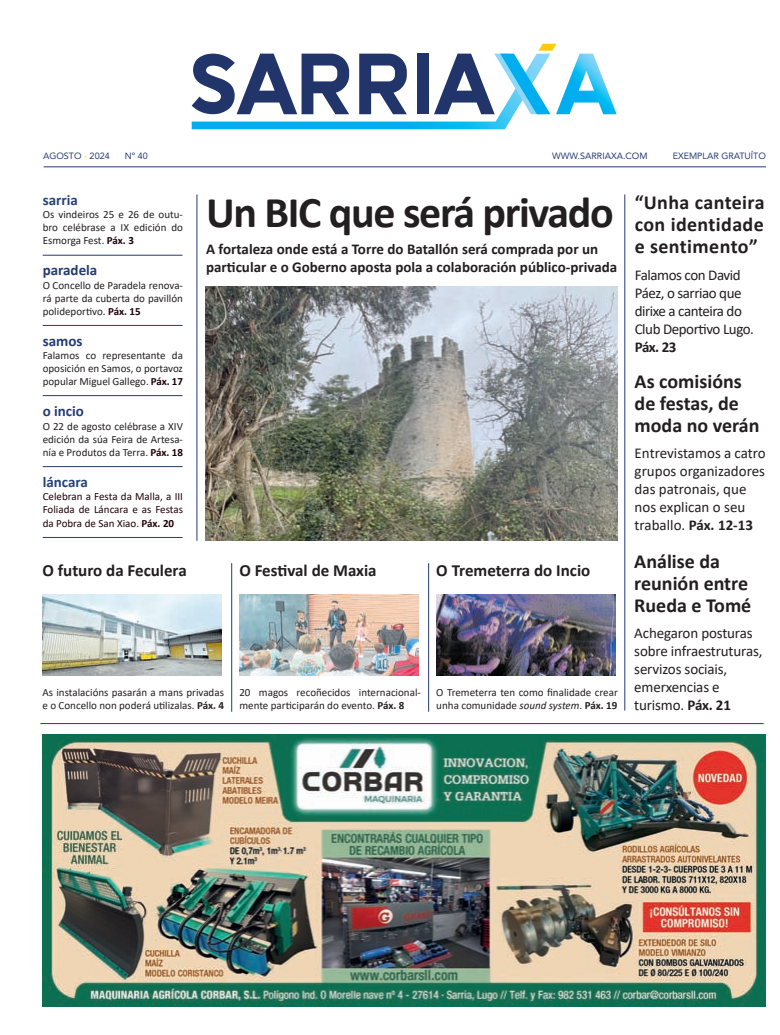
<style>
.page{position:relative;width:780px;height:1035px;background:#fff}
.page>*{position:absolute;margin:0;border:0;box-sizing:border-box;transform-origin:0 0}
.t1{font:700 44px "Calibri";letter-spacing:-.03em;color:#231f20}
.t2{font:700 20px/22px "Calibri";color:#231f20}
.t3{font:700 17px "Calibri";color:#231f20}
.t4{font:15px/18px "Calibri";letter-spacing:-.01em;color:#231f20}
.t5{font:700 15px/18px "Calibri";color:#231f20}
.t6{font:15px/18px "Calibri";letter-spacing:-.03em;color:#231f20}
.t7{font:700 15px "Calibri";color:#253b73}
.t8{font:700 15px "Calibri";color:#244378}
.t9{font:11px/13.2px "Calibri";color:#231f20;text-align:justify}
.t10{font:11px/13.2px "Calibri";color:#1f0209;text-align:justify}
.t11{font:9px "Avenir LT Std";color:#253b73}
.s1{color:#fece08}
.s2{font-weight:700;color:#1f0209}
.s3{font-weight:700;color:#1e0209}
.s4{font-weight:700;color:#1b0107}
.s5{font-weight:700}
.s6{font-style:italic}
</style>
<div class="page">
<hr style="left:44px;top:166px;width:721px;height:1px;background:#253b73">
<svg style="left:192px;top:44px;width:424px;height:85px"></svg>
<hr style="left:40px;top:723px;width:723px;height:1px;background:#253b73">
<img style="left:42px;top:594px;width:180px;height:82px">
<img style="left:436px;top:594px;width:179px;height:82px">
<img style="left:239px;top:594px;width:179px;height:82px">
<hr style="left:231px;top:563px;width:1px;height:149px;background:#253b73">
<hr style="left:428px;top:563px;width:1px;height:149px;background:#253b73">
<hr style="left:43px;top:255px;width:139px;height:1px;background:#253b73">
<hr style="left:43px;top:325px;width:139px;height:1px;background:#253b73">
<hr style="left:43px;top:395px;width:139px;height:1px;background:#253b73">
<hr style="left:43px;top:466px;width:139px;height:1px;background:#253b73">
<hr style="left:43px;top:537px;width:139px;height:1px;background:#253b73">
<img style="left:206px;top:286px;width:411px;height:255px">
<hr style="left:624px;top:194px;width:1px;height:516px;background:#253b73">
<hr style="left:196px;top:194px;width:1px;height:347px;background:#253b73">
<img style="left:43px;top:734px;width:722px;height:272px">
<p class="t11" style="left:43px;top:151px;width:68px">AGOSTO <span class="s1">-</span> 2024</p>
<p class="t11" style="left:125px;top:151px;width:24px">Nº 40</p>
<p class="t11" style="left:552px;top:151px;width:97px">WWW.SARRIAXA.COM</p>
<p class="t11" style="left:672px;top:151px;width:95px">EXEMPLAR GRATUÍTO</p>
<h3 class="t8" style="left:43px;top:189px;width:37px">sarria</h3>
<p class="t9" style="left:43px;top:207px;width:142px">Os vindeiros 25 e 26 de outu&shy;bro celébrase a IX edición do Esmorga Fest. <span class="s2">Páx. 3</span></p>
<h3 class="t7" style="left:43px;top:260px;width:56px">paradela</h3>
<p class="t9" style="left:43px;top:278px;width:142px">O Concello de Paradela renova&shy;rá parte da cuberta do pavillón polideportivo. <span class="s3">Páx. 15</span></p>
<h3 class="t7" style="left:43px;top:330px;width:41px">samos</h3>
<p class="t9" style="left:43px;top:348px;width:142px">Falamos co representante da oposición en Samos, o portavoz popular Miguel Gallego. <span class="s3">Páx. 17</span></p>
<h3 class="t7" style="left:43px;top:401px;width:43px">o incio</h3>
<p class="t9" style="left:43px;top:419px;width:142px">O 22 de agosto celébrase a XIV edición da súa Feira de Artesa&shy;nía e Produtos da Terra. <span class="s4">Páx. 18</span></p>
<h3 class="t8" style="left:43px;top:471px;width:47px">láncara</h3>
<p class="t10" style="left:43px;top:489px;width:142px">Celebran a Festa da Malla, a III Foliada de Láncara e as Festas da Pobra de San Xiao. <span class="s5">Páx. 20</span></p>
<h3 class="t3" style="left:42px;top:558px;width:146px">O futuro da Feculera</h3>
<h1 class="t1" style="left:206px;top:182px;width:409px">Un BIC que será privado</h1>
<h3 class="t5" style="left:206px;top:240px;width:412px">A fortaleza onde está a Torre do Batallón será comprada por un particular e o Goberno aposta pola a colaboración público-privada</h3>
<h3 class="t3" style="left:239px;top:558px;width:139px">O Festival de Maxia</h3>
<h3 class="t3" style="left:436px;top:558px;width:155px">O Tremeterra do Incio</h3>
<p class="t9" style="left:42px;top:685px;width:183px">As instalacións pasarán a mans privadas e o Concello non poderá utilizalas. <span class="s5">Páx. 4</span></p>
<p class="t9" style="left:239px;top:685px;width:183px">20 magos recoñecidos internacional&shy;mente participarán do evento. <span class="s5">Páx. 8</span></p>
<p class="t9" style="left:436px;top:685px;width:183px">O Tremeterra ten como finalidade crear unha comunidade <span class="s6">sound system</span>. <span class="s5">Páx. 19</span></p>
<h2 class="t2" style="left:634px;top:192px;width:131px;text-align:justify">“Unha canteira con identidade e sentimento”</h2>
<h3 class="t6" style="left:634px;top:266px;width:121px">Falamos con David<br>Páez, o sarriao que dirixe a canteira do<br>Club Deportivo Lugo.</h3>
<h3 class="t5" style="left:634px;top:338px;width:43px">Páx. 23</h3>
<h2 class="t2" style="left:634px;top:370px;width:126px">As comisións de festas, de moda no verán</h2>
<h3 class="t4" style="left:634px;top:443px;width:133px">Entrevistamos a catro grupos organizadores das patronais, que nos explican o seu traballo. <span class="s5">Páx. 12-13</span></h3>
<h2 class="t2" style="left:634px;top:550px;width:119px">Análise da reunión entre<br>Rueda e Tomé</h2>
<h3 class="t4" style="left:634px;top:623px;width:130px">Achegaron posturas sobre infraestruturas, servizos sociais, emerxencias e turismo. <span class="s5">Páx. 21</span></h3>
</div>
